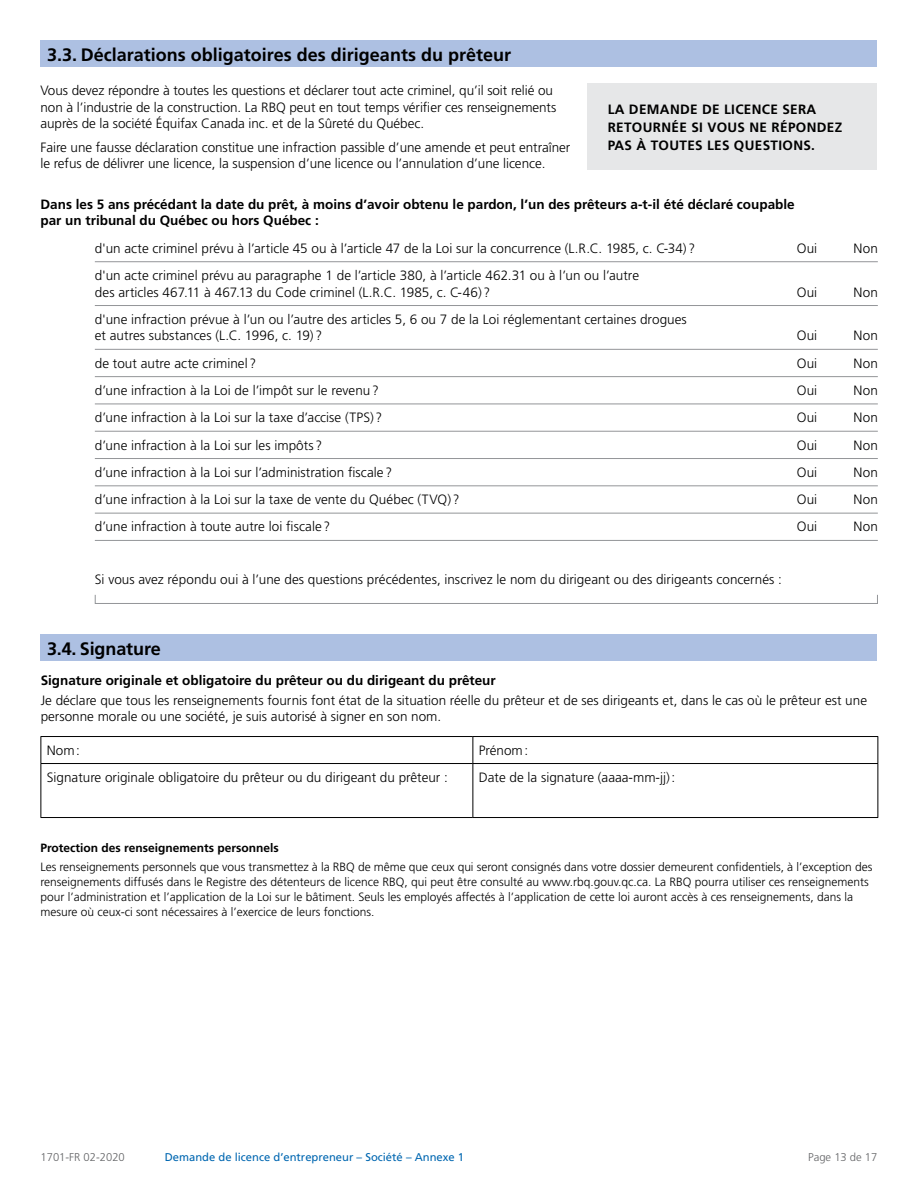
<style>
.page{position:relative;width:918px;height:1188px;background:#fff}
.page>*{position:absolute;margin:0;border:0;box-sizing:border-box;transform-origin:0 0}
.t1{font:700 18px "Frutiger LT Std";color:#000}
.t2{font:300 13.5px/16.5px "Frutiger LT Std";color:#000}
.t3{font:700 13.5px/16.5px "Frutiger LT Std";color:#000}
.t4{font:700 13.5px/17.9px "Frutiger LT Std";letter-spacing:.025em;color:#000}
.t5{font:300 12px/15px "Frutiger LT Std";color:#000}
.t6{font:700 12px "Frutiger LT Std";color:#000}
.t7{font:11.25px "Frutiger LT Std";color:#0067b1}
.t8{font:300 11.25px "Frutiger LT Std";color:#636466}
</style>
<div class="page">
<div style="left:587px;top:84px;width:290px;height:86px;background:#e6e7e8"></div>
<div style="left:40px;top:40px;width:838px;height:28px;background:#adc0e2"></div>
<div style="left:95px;top:594px;width:783px;height:10px;border:1px solid #939598"></div>
<hr style="left:95px;top:261px;width:783px;height:1px;background:#939598">
<hr style="left:95px;top:305px;width:783px;height:1px;background:#939598">
<hr style="left:95px;top:349px;width:783px;height:1px;background:#939598">
<hr style="left:95px;top:376px;width:783px;height:1px;background:#939598">
<hr style="left:95px;top:404px;width:783px;height:1px;background:#939598">
<hr style="left:95px;top:431px;width:783px;height:1px;background:#939598">
<hr style="left:95px;top:458px;width:783px;height:1px;background:#939598">
<hr style="left:95px;top:485px;width:783px;height:1px;background:#939598">
<hr style="left:95px;top:513px;width:783px;height:1px;background:#939598">
<hr style="left:95px;top:540px;width:783px;height:1px;background:#939598">
<div style="left:40px;top:634px;width:838px;height:28px;background:#adc0e2"></div>
<hr style="left:40px;top:736px;width:433px;height:1px;background:#000">
<svg style="left:40px;top:737px;width:1px;height:26px"></svg>
<hr style="left:473px;top:736px;width:405px;height:1px;background:#000">
<svg style="left:472px;top:737px;width:1px;height:26px"></svg>
<svg style="left:878px;top:737px;width:1px;height:26px"></svg>
<hr style="left:40px;top:763px;width:433px;height:1px;background:#000">
<hr style="left:40px;top:764px;width:1px;height:53px;background:#000">
<hr style="left:473px;top:763px;width:405px;height:1px;background:#000">
<hr style="left:472px;top:764px;width:1px;height:53px;background:#000">
<hr style="left:878px;top:764px;width:1px;height:53px;background:#000">
<hr style="left:40px;top:817px;width:433px;height:1px;background:#000">
<hr style="left:473px;top:817px;width:405px;height:1px;background:#000">
<h1 class="t1" style="left:47px;top:44px;width:465px">3.3. Déclarations obligatoires des dirigeants du prêteur</h1>
<p class="t2" style="left:40px;top:83px;width:517px">Vous devez répondre à toutes les questions et déclarer tout acte criminel, qu’il soit relié ou non à l’industrie de la construction. La RBQ peut en tout temps vérifier ces renseignements auprès de la société Équifax Canada inc. et de la Sûreté du Québec.</p>
<p class="t2" style="left:40px;top:139px;width:531px">Faire une fausse déclaration constitue une infraction passible d’une amende et peut entraîner le refus de délivrer une licence, la suspension d’une licence ou l’annulation d’une licence.</p>
<p class="t4" style="left:608px;top:101px;width:236px">LA DEMANDE DE LICENCE SERA<br>RETOURNÉE SI VOUS NE RÉPONDEZ<br>PAS À TOUTES LES QUESTIONS.</p>
<p class="t3" style="left:40px;top:196px;width:756px">Dans les 5 ans précédant la date du prêt, à moins d’avoir obtenu le pardon, l’un des prêteurs a-t-il été déclaré coupable par un tribunal du Québec ou hors Québec :</p>
<p class="t2" style="left:95px;top:240px;width:602px">d'un acte criminel prévu à l’article 45 ou à l’article 47 de la Loi sur la concurrence (L.R.C. 1985, c. C-34) ?</p>
<p class="t2" style="left:797px;top:240px;width:22px">Oui</p>
<p class="t2" style="left:853px;top:240px;width:26px">Non</p>
<p class="t2" style="left:95px;top:267px;width:546px">d'un acte criminel prévu au paragraphe 1 de l’article 380, à l’article 462.31 ou à l’un ou l’autre des articles 467.11 à 467.13 du Code criminel (L.R.C. 1985, c. C-46) ?</p>
<p class="t2" style="left:797px;top:284px;width:22px">Oui</p>
<p class="t2" style="left:853px;top:284px;width:26px">Non</p>
<p class="t2" style="left:95px;top:311px;width:594px">d'une infraction prévue à l’un ou l’autre des articles 5, 6 ou 7 de la Loi réglementant certaines drogues et autres substances (L.C. 1996, c. 19)?</p>
<p class="t2" style="left:797px;top:328px;width:22px">Oui</p>
<p class="t2" style="left:853px;top:328px;width:26px">Non</p>
<p class="t2" style="left:95px;top:355px;width:163px">de tout autre acte criminel ?</p>
<p class="t2" style="left:797px;top:355px;width:22px">Oui</p>
<p class="t2" style="left:853px;top:355px;width:26px">Non</p>
<p class="t2" style="left:95px;top:382px;width:285px">d’une infraction à la Loi de l’impôt sur le revenu?</p>
<p class="t2" style="left:797px;top:382px;width:22px">Oui</p>
<p class="t2" style="left:853px;top:382px;width:26px">Non</p>
<p class="t2" style="left:95px;top:410px;width:289px">d’une infraction à la Loi sur la taxe d’accise (TPS)?</p>
<p class="t2" style="left:797px;top:410px;width:22px">Oui</p>
<p class="t2" style="left:853px;top:410px;width:26px">Non</p>
<p class="t2" style="left:95px;top:437px;width:229px">d’une infraction à la Loi sur les impôts?</p>
<p class="t2" style="left:797px;top:437px;width:22px">Oui</p>
<p class="t2" style="left:853px;top:437px;width:26px">Non</p>
<p class="t2" style="left:95px;top:464px;width:299px">d’une infraction à la Loi sur l’administration fiscale?</p>
<p class="t2" style="left:797px;top:464px;width:22px">Oui</p>
<p class="t2" style="left:853px;top:464px;width:26px">Non</p>
<p class="t2" style="left:95px;top:491px;width:366px">d’une infraction à la Loi sur la taxe de vente du Québec (TVQ) ?</p>
<p class="t2" style="left:797px;top:491px;width:22px">Oui</p>
<p class="t2" style="left:853px;top:491px;width:26px">Non</p>
<p class="t2" style="left:95px;top:519px;width:237px">d’une infraction à toute autre loi fiscale?</p>
<p class="t2" style="left:797px;top:519px;width:22px">Oui</p>
<p class="t2" style="left:853px;top:519px;width:26px">Non</p>
<p class="t2" style="left:95px;top:571px;width:689px">Si vous avez répondu oui à l’une des questions précédentes, inscrivez le nom du dirigeant ou des dirigeants concernés :</p>
<h1 class="t1" style="left:47px;top:638px;width:115px">3.4. Signature</h1>
<p class="t3" style="left:41px;top:672px;width:457px">Signature originale et obligatoire du prêteur ou du dirigeant du prêteur</p>
<p class="t2" style="left:41px;top:692px;width:828px">Je déclare que tous les renseignements fournis font état de la situation réelle du prêteur et de ses dirigeants et, dans le cas où le prêteur est une personne morale ou une société, je suis autorisé à signer en son nom.</p>
<p class="t2" style="left:47px;top:742px;width:35px">Nom:</p>
<p class="t2" style="left:479px;top:742px;width:51px">Prénom:</p>
<p class="t2" style="left:47px;top:770px;width:403px">Signature originale obligatoire du prêteur ou du dirigeant du prêteur :</p>
<p class="t2" style="left:479px;top:770px;width:198px">Date de la signature (aaaa-mm-jj):</p>
<p class="t6" style="left:40px;top:841px;width:240px">Protection des renseignements personnels</p>
<p class="t5" style="left:40px;top:859px;width:834px">Les renseignements personnels que vous transmettez à la RBQ de même que ceux qui seront consignés dans votre dossier demeurent confidentiels, à l’exception des renseignements diffusés dans le Registre des détenteurs de licence RBQ, qui peut être consulté au www.rbq.gouv.qc.ca. La RBQ pourra utiliser ces renseignements pour l’administration et l’application de la Loi sur le bâtiment. Seuls les employés affectés à l’application de cette loi auront accès à ces renseignements, dans la mesure où ceux-ci sont nécessaires à l’exercice de leurs fonctions.</p>
<p class="t8" style="left:40px;top:1151px;width:86px">1701-FR 02-2020</p>
<p class="t7" style="left:165px;top:1151px;width:301px">Demande de licence d’entrepreneur – Société – Annexe 1</p>
<p class="t8" style="left:808px;top:1151px;width:71px">Page 13 de 17</p>
</div>
